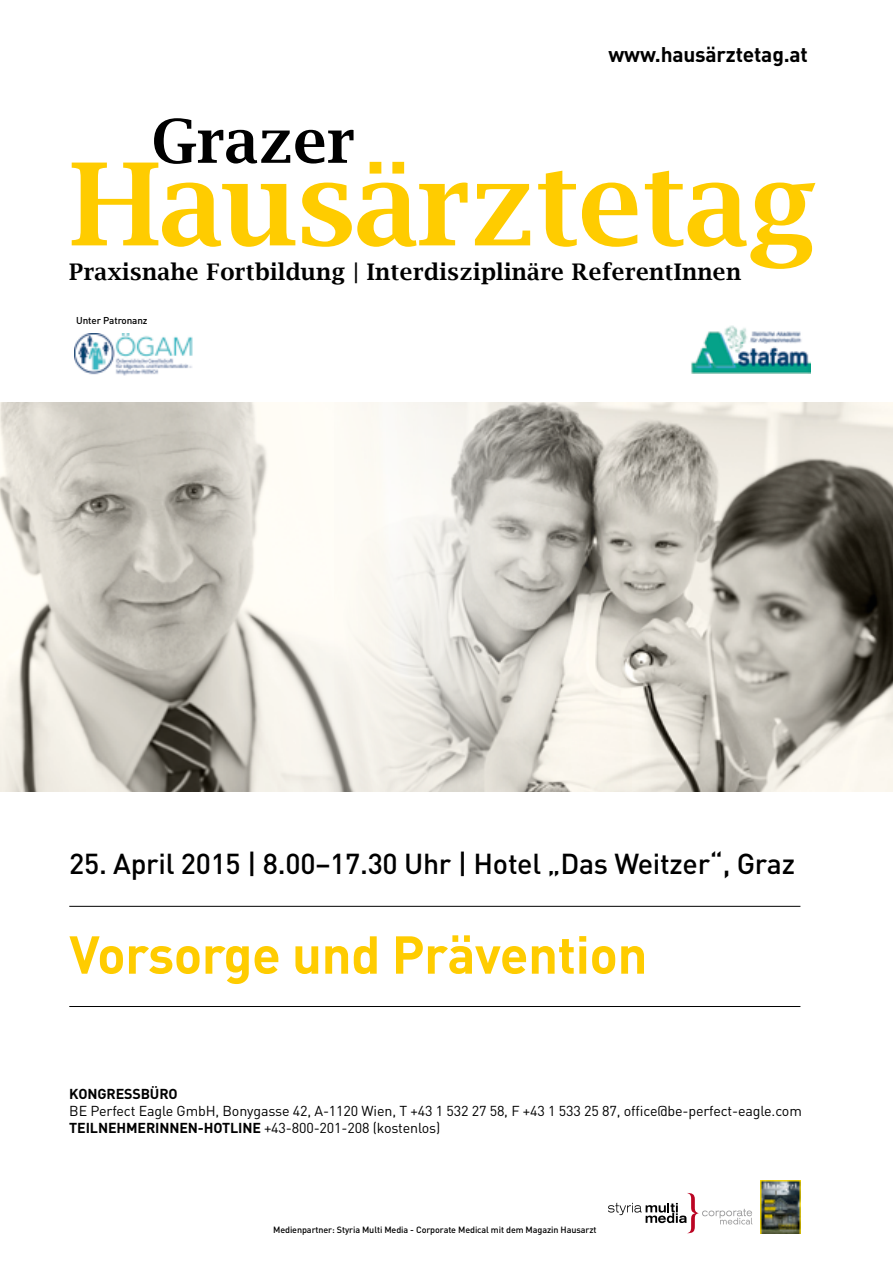
<style>
.page{position:relative;width:893px;height:1263px;background:#fff}
.page>*{position:absolute;margin:0;border:0;box-sizing:border-box;transform-origin:0 0}
.t1{font:600 114.6px "Lucida Bright";letter-spacing:-.01em;color:#fc0}
.t2{font:600 60.15px "Lucida Bright";color:#000}
.t3{font:700 52.5px "DIN";letter-spacing:-.01em;color:#fc0}
.t4{font:500 28.5px "DIN";letter-spacing:-.01em;color:#000}
.t5{font:600 22.95px "Lucida Bright";letter-spacing:.015em;color:#000}
.t6{font:700 21px "DIN";letter-spacing:-.01em;color:#000}
.t7{font:14.25px/17.1px "DIN";letter-spacing:-.01em;color:#000}
.t8{font:700 14.25px "DIN";letter-spacing:-.01em;color:#000}
.t9{font:500 9.9px "DIN";letter-spacing:-.01em;color:#000}
.t10{font:500 9px "DIN";letter-spacing:-.01em;color:#000}
.s1{font-weight:700}
</style>
<div class="page">
<img style="left:761px;top:1180px;width:39px;height:53px">
<svg style="left:608px;top:1193px;width:144px;height:40px"></svg>
<img style="left:74px;top:334px;width:119px;height:42px">
<img style="left:766px;top:403px;width:127px;height:388px">
<svg style="left:631px;top:402px;width:135px;height:389px;background:#c2beb5"></svg>
<img style="left:0;top:402px;width:631px;height:389px">
<img style="left:691px;top:325px;width:119px;height:49px">
<hr style="left:69px;top:906px;width:731px;height:1px;background:#000">
<hr style="left:69px;top:1006px;width:731px;height:1px;background:#000">
<h3 class="t6" style="left:609px;top:41px;width:201px">www.hausärztetag.at</h3>
<h2 class="t2" style="left:152px;top:107px;width:205px">Grazer</h2>
<h1 class="t1" style="left:69px;top:139px;width:749px">Hausärztetag</h1>
<h3 class="t5" style="left:69px;top:259px;width:673px">Praxisnahe Fortbildung | Interdisziplinäre ReferentInnen</h3>
<p class="t9" style="left:76px;top:314px;width:73px">Unter Patronanz</p>
<h3 class="t4" style="left:69px;top:845px;width:727px">25. April 2015 | 8.00–17.30 Uhr | Hotel „Das Weitzer“, Graz</h3>
<h3 class="t3" style="left:69px;top:920px;width:580px">Vorsorge und Prävention</h3>
<p class="t8" style="left:69px;top:1085px;width:110px">KONGRESSBÜRO</p>
<p class="t7" style="left:69px;top:1102px;width:734px">BE Perfect Eagle GmbH, Bonygasse 42, A-1120 Wien, T +43 1 532 27 58, F +43 1 533 25 87, office@be-perfect-eagle.com<br><span class="s1">TEILNEHMERINNEN-HOTLINE</span> +43-800-201-208 (kostenlos)</p>
<p class="t10" style="left:273px;top:1224px;width:325px">Medienpartner: Styria Multi Media - Corporate Medical mit dem Magazin Hausarzt</p>
</div>
